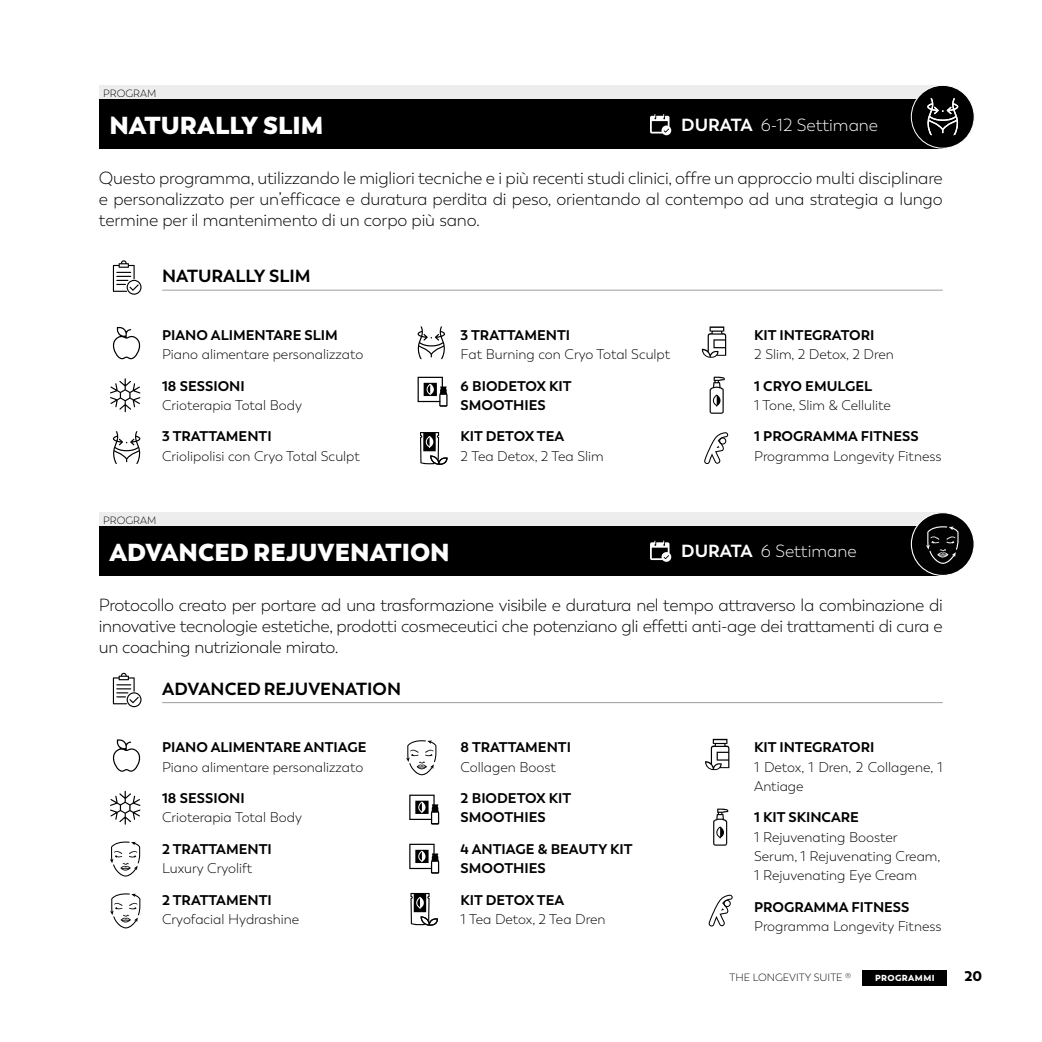
<style>
.page{position:relative;width:1042px;height:1042px;background:#fff}
.page>*{position:absolute;margin:0;border:0;box-sizing:border-box;transform-origin:0 0}
.t1{font:800 24.5px "Trenda";color:#fff}
.t2{font:300 17.5px/21px "Trenda";letter-spacing:-.02em;color:#000;text-align:justify}
.t3{font:300 17.5px "Trenda";color:#fff}
.t4{font:700 17.5px "Trenda";color:#000}
.t5{font:300 14px/19.2px "Trenda";color:#000}
.t6{font:700 14px/19.2px "Trenda";color:#000}
.t7{font:900 14px "Trenda";color:#000}
.t8{font:300 10.5px "Trenda";color:#000}
.t9{font:900 8.75px "Trenda";letter-spacing:.05em;color:#fff}
.t10{font:300 7px "Neo Gram";color:#000}
.s1{font-weight:700}
</style>
<div class="page">
<div style="left:99px;top:85px;width:844px;height:14px;background:#ededed"></div>
<div style="left:99px;top:512px;width:844px;height:14px;background:#ededed"></div>
<div style="left:99px;top:99px;width:844px;height:50px;background:#000"></div>
<div style="left:99px;top:526px;width:844px;height:50px;background:#000"></div>
<div style="left:911px;top:85px;width:63px;height:63px;background:#000;border-radius:50%"></div>
<div style="left:911px;top:85px;width:63px;height:64px;border:1px solid #fff;border-radius:50%"></div>
<svg style="left:927px;top:98px;width:32px;height:37px"></svg>
<svg style="left:650px;top:114px;width:21px;height:21px"></svg>
<svg style="left:650px;top:540px;width:21px;height:22px"></svg>
<hr style="left:162px;top:290px;width:781px;height:1px;background:#9d9d9c">
<hr style="left:162px;top:702px;width:781px;height:1px;background:#9d9d9c">
<svg style="left:704px;top:432px;width:24px;height:32px"></svg>
<svg style="left:708px;top:894px;width:25px;height:32px"></svg>
<svg style="left:112px;top:327px;width:29px;height:33px"></svg>
<svg style="left:112px;top:739px;width:29px;height:33px"></svg>
<svg style="left:110px;top:378px;width:30px;height:34px"></svg>
<svg style="left:110px;top:791px;width:30px;height:33px"></svg>
<svg style="left:113px;top:260px;width:29px;height:35px"></svg>
<svg style="left:113px;top:673px;width:29px;height:34px"></svg>
<svg style="left:110px;top:841px;width:30px;height:35px"></svg>
<svg style="left:110px;top:893px;width:30px;height:35px"></svg>
<svg style="left:406px;top:740px;width:30px;height:35px"></svg>
<svg style="left:702px;top:326px;width:24px;height:32px"></svg>
<svg style="left:705px;top:739px;width:24px;height:31px"></svg>
<svg style="left:710px;top:377px;width:15px;height:37px"></svg>
<svg style="left:713px;top:808px;width:15px;height:37px"></svg>
<svg style="left:420px;top:432px;width:27px;height:33px"></svg>
<svg style="left:410px;top:893px;width:28px;height:32px"></svg>
<svg style="left:417px;top:377px;width:30px;height:30px"></svg>
<svg style="left:409px;top:844px;width:30px;height:30px"></svg>
<svg style="left:409px;top:794px;width:30px;height:30px"></svg>
<svg style="left:417px;top:326px;width:28px;height:33px"></svg>
<svg style="left:112px;top:431px;width:29px;height:33px"></svg>
<svg style="left:911px;top:512px;width:63px;height:64px"></svg>
<div style="left:862px;top:970px;width:84px;height:15px;background:#000"></div>
<p class="t8" style="left:103px;top:87px;width:55px">PROGRAM</p>
<h1 class="t1" style="left:109px;top:109px;width:215px">NATURALLY SLIM</h1>
<p class="t3" style="left:681px;top:115px;width:198px"><span class="s1">DURATA</span> 6-12 Settimane</p>
<p class="t2" style="left:99px;top:167px;width:845px">Questo programma, utilizzando le migliori tecniche e i più recenti studi clinici, offre un approccio multi disciplinare e personalizzato per un’efficace e duratura perdita di peso, orientando al contempo ad una strategia a lungo termine per il mantenimento di un corpo più sano.</p>
<p class="t4" style="left:162px;top:265px;width:150px">NATURALLY SLIM</p>
<p class="t6" style="left:162px;top:325px;width:177px">PIANO ALIMENTARE SLIM</p>
<p class="t5" style="left:162px;top:345px;width:203px">Piano alimentare personalizzato</p>
<p class="t6" style="left:162px;top:376px;width:84px">18 SESSIONI</p>
<p class="t5" style="left:162px;top:396px;width:141px">Crioterapia Total Body</p>
<p class="t6" style="left:162px;top:427px;width:111px">3 TRATTAMENTI</p>
<p class="t5" style="left:162px;top:446px;width:199px">Criolipolisi con Cryo Total Sculpt</p>
<p class="t6" style="left:461px;top:325px;width:111px">3 TRATTAMENTI</p>
<p class="t5" style="left:461px;top:345px;width:211px">Fat Burning con Cryo Total Sculpt</p>
<p class="t6" style="left:461px;top:376px;width:112px">6 BIODETOX KIT<br>SMOOTHIES</p>
<p class="t6" style="left:461px;top:427px;width:105px">KIT DETOX TEA</p>
<p class="t5" style="left:461px;top:446px;width:145px">2 Tea Detox, 2 Tea Slim</p>
<p class="t6" style="left:754px;top:325px;width:122px">KIT INTEGRATORI</p>
<p class="t5" style="left:754px;top:345px;width:141px">2 Slim, 2 Detox, 2 Dren</p>
<p class="t6" style="left:754px;top:376px;width:119px">1 CRYO EMULGEL</p>
<p class="t5" style="left:754px;top:396px;width:138px">1 Tone, Slim &amp; Cellulite</p>
<p class="t6" style="left:754px;top:427px;width:166px">1 PROGRAMMA FITNESS</p>
<p class="t5" style="left:754px;top:446px;width:189px">Programma Longevity Fitness</p>
<p class="t8" style="left:103px;top:514px;width:55px">PROGRAM</p>
<h1 class="t1" style="left:109px;top:536px;width:342px">ADVANCED REJUVENATION</h1>
<p class="t3" style="left:681px;top:541px;width:177px"><span class="s1">DURATA</span> 6 Settimane</p>
<p class="t2" style="left:99px;top:594px;width:845px">Protocollo creato per portare ad una trasformazione visibile e duratura nel tempo attraverso la combinazione di innovative tecnologie estetiche, prodotti cosmeceutici che potenziano gli effetti anti-age dei trattamenti di cura e un coaching nutrizionale mirato.</p>
<p class="t4" style="left:162px;top:677px;width:240px">ADVANCED REJUVENATION</p>
<p class="t6" style="left:162px;top:738px;width:206px">PIANO ALIMENTARE ANTIAGE</p>
<p class="t5" style="left:162px;top:757px;width:203px">Piano alimentare personalizzato</p>
<p class="t6" style="left:162px;top:789px;width:84px">18 SESSIONI</p>
<p class="t5" style="left:162px;top:808px;width:141px">Crioterapia Total Body</p>
<p class="t6" style="left:162px;top:839px;width:111px">2 TRATTAMENTI</p>
<p class="t5" style="left:162px;top:859px;width:92px">Luxury Cryolift</p>
<p class="t6" style="left:162px;top:890px;width:111px">2 TRATTAMENTI</p>
<p class="t5" style="left:162px;top:909px;width:139px">Cryofacial Hydrashine</p>
<p class="t6" style="left:461px;top:738px;width:112px">8 TRATTAMENTI</p>
<p class="t5" style="left:461px;top:757px;width:97px">Collagen Boost</p>
<p class="t6" style="left:461px;top:789px;width:112px">2 BIODETOX KIT<br>SMOOTHIES</p>
<p class="t6" style="left:461px;top:839px;width:173px">4 ANTIAGE &amp; BEAUTY KIT<br>SMOOTHIES</p>
<p class="t6" style="left:461px;top:890px;width:105px">KIT DETOX TEA</p>
<p class="t5" style="left:461px;top:909px;width:146px">1 Tea Detox, 2 Tea Dren</p>
<p class="t6" style="left:754px;top:738px;width:122px">KIT INTEGRATORI</p>
<p class="t5" style="left:754px;top:757px;width:190px">1 Detox, 1 Dren, 2 Collagene, 1<br>Antiage</p>
<p class="t6" style="left:754px;top:808px;width:106px">1 KIT SKINCARE</p>
<p class="t5" style="left:754px;top:827px;width:188px">1 Rejuvenating Booster<br>Serum, 1 Rejuvenating Cream,<br>1 Rejuvenating Eye Cream</p>
<p class="t6" style="left:754px;top:897px;width:157px">PROGRAMMA FITNESS</p>
<p class="t5" style="left:754px;top:916px;width:189px">Programma Longevity Fitness</p>
<p class="t10" style="left:845px;top:970px;width:7px">®</p>
<p class="t8" style="left:729px;top:971px;width:115px">THE LONGEVITY SUITE</p>
<p class="t9" style="left:875px;top:972px;width:61px">PROGRAMMI</p>
<p class="t7" style="left:964px;top:967px;width:19px">20</p>
</div>
